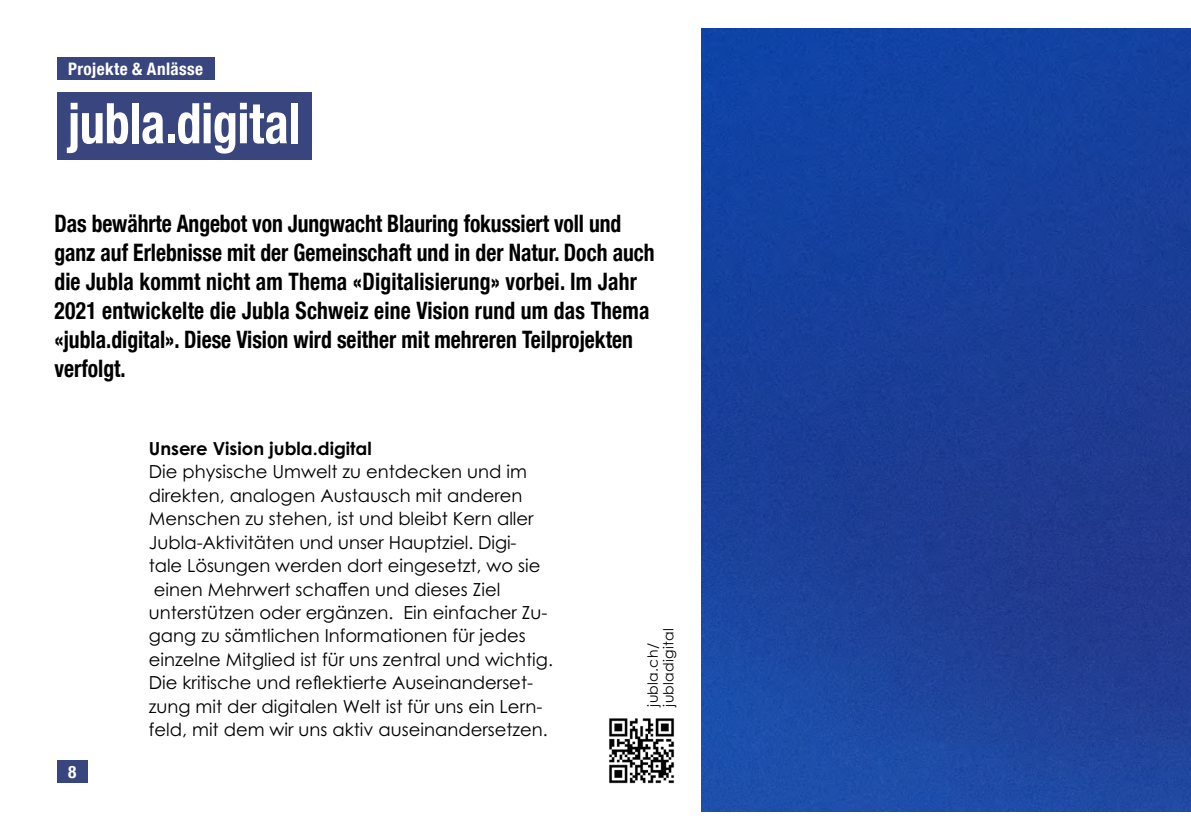
<style>
.page{position:relative;width:1191px;height:840px;background:#fff}
.page>*{position:absolute;margin:0;border:0;box-sizing:border-box;transform-origin:0 0}
.t1{font:700 condensed 56px "Helvetica Neue LT Com";letter-spacing:-.01em;color:#fff;scale:.9 1}
.t2{font:700 condensed 24px/28.8px "Helvetica Neue LT Com";color:#000;scale:.9 1}
.t3{font:18px/23.4px "Century Gothic Pro";color:#000}
.t4{font:700 18px "Century Gothic Pro";color:#000}
.t5{font:700 condensed 17.2px "Helvetica Neue LT Com";letter-spacing:.025em;color:#fff}
.t6{font:14px/15.6px "Century Gothic Pro";letter-spacing:.02em;color:#000}
</style>
<div class="page">
<img style="left:702px;top:28px;width:489px;height:783px">
<div style="left:57px;top:759px;width:30px;height:23px;background:#39457f"></div>
<div style="left:57px;top:92px;width:255px;height:67px;background:#39457f"></div>
<div style="left:57px;top:57px;width:157px;height:23px;background:#39457f"></div>
<img style="left:609px;top:718px;width:66px;height:66px">
<p class="t5" style="left:68px;top:58px;width:137px">Projekte &amp; Anlässe</p>
<h1 class="t1" style="left:68px;top:90px;width:259px">jubla.digital</h1>
<p class="t2" style="left:55px;top:209px;width:668px">Das bewährte Angebot von Jungwacht Blauring fokussiert voll und ganz auf Erlebnisse mit der Gemeinschaft und in der Natur. Doch auch die Jubla kommt nicht am Thema «Digitalisierung» vorbei. Im Jahr 2021 entwickelte die Jubla Schweiz eine Vision rund um das Thema «jubla.digital». Diese Vision wird seither mit mehreren Teilprojekten verfolgt.</p>
<p class="t5" style="left:68px;top:761px;width:10px">8</p>
<p class="t4" style="left:149px;top:437px;width:224px">Unsere Vision jubla.digital</p>
<p class="t3" style="left:149px;top:460px;width:405px">Die physische Umwelt zu entdecken und im direkten, analogen Austausch mit anderen Menschen zu stehen, ist und bleibt Kern aller Jubla-Aktivitäten und unser Hauptziel. Digi&shy;tale Lösungen werden dort eingesetzt, wo sie einen Mehrwert schaffen und dieses Ziel unterstützen oder ergänzen. Ein einfacher Zu&shy;gang zu sämtlichen Informationen für jedes einzelne Mitglied ist für uns zentral und wichtig.<br>Die kritische und reflektierte Auseinanderset&shy;zung mit der digitalen Welt ist für uns ein Lern&shy;feld, mit dem wir uns aktiv auseinandersetzen.</p>
<p class="t6" style="left:645px;top:706px;width:80px;rotate:-90deg">jubla.ch/ jubladigital</p>
</div>
